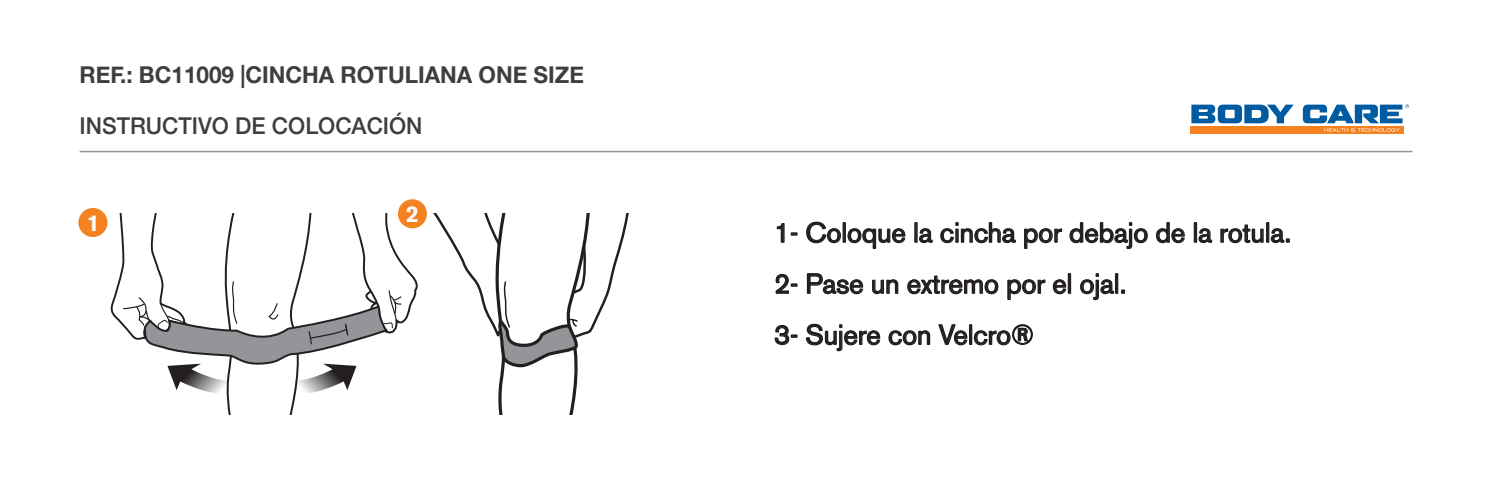
<style>
.page{position:relative;width:1489px;height:493px;background:#fff}
.page>*{position:absolute;margin:0;border:0;box-sizing:border-box;transform-origin:0 0}
.t1{font:27.5px/51px "Akzidenz Grotesk BQ";letter-spacing:-.005em;color:#231f20}
.t2{font:700 23.25px "Helvetica Neue";color:#3e3e3f}
.t3{font:500 23.25px "Helvetica Neue";color:#3e3e3f}
.t4{font:700 22.75px "Akzidenz Grotesk BQ";color:#fff}
</style>
<div class="page">
<hr style="left:80px;top:151px;width:1332px;height:1px;background:#939598">
<svg style="left:1191px;top:104px;width:103px;height:20px"></svg>
<div style="left:1189px;top:127px;width:214px;height:7px;background:#f58220"></div>
<svg style="left:1301px;top:104px;width:107px;height:28px"></svg>
<svg style="left:776px;top:223px;width:21px;height:20px"></svg>
<svg style="left:806px;top:221px;width:100px;height:28px"></svg>
<svg style="left:919px;top:228px;width:14px;height:16px"></svg>
<svg style="left:940px;top:222px;width:76px;height:22px"></svg>
<svg style="left:1024px;top:228px;width:38px;height:21px"></svg>
<svg style="left:1069px;top:222px;width:79px;height:28px"></svg>
<svg style="left:1156px;top:222px;width:29px;height:22px"></svg>
<div style="left:1193px;top:222px;width:3px;height:21px;border:1px solid #231f20"></div>
<svg style="left:1197px;top:227px;width:15px;height:17px"></svg>
<svg style="left:1220px;top:222px;width:69px;height:22px"></svg>
<svg style="left:775px;top:273px;width:22px;height:21px"></svg>
<svg style="left:806px;top:273px;width:57px;height:22px"></svg>
<svg style="left:872px;top:279px;width:26px;height:16px"></svg>
<svg style="left:907px;top:275px;width:92px;height:20px"></svg>
<svg style="left:1007px;top:279px;width:39px;height:21px"></svg>
<svg style="left:1052px;top:279px;width:14px;height:16px"></svg>
<div style="left:1067px;top:273px;width:4px;height:21px;border:1px solid #231f20"></div>
<svg style="left:1080px;top:273px;width:34px;height:28px"></svg>
<div style="left:1114px;top:273px;width:4px;height:21px;border:1px solid #231f20"></div>
<svg style="left:1121px;top:289px;width:3px;height:5px"></svg>
<svg style="left:774px;top:325px;width:23px;height:21px"></svg>
<svg style="left:805px;top:323px;width:76px;height:29px"></svg>
<svg style="left:888px;top:330px;width:42px;height:16px"></svg>
<svg style="left:938px;top:324px;width:95px;height:22px"></svg>
<div style="left:78px;top:208px;width:29px;height:29px;background:#f58220;border-radius:50%"></div>
<div style="left:398px;top:199px;width:29px;height:29px;background:#f58220;border-radius:50%"></div>
<svg style="left:110px;top:214px;width:519px;height:200px"></svg>
<p class="t2" style="left:79px;top:56px;width:506px">REF.: BC11009 |CINCHA ROTULIANA ONE SIZE</p>
<p class="t3" style="left:80px;top:107px;width:344px">INSTRUCTIVO DE COLOCACIÓN</p>
<p class="t4" style="left:87px;top:210px;width:14px">1</p>
<p class="t4" style="left:406px;top:201px;width:14px">2</p>
<p class="t1" style="left:774px;top:207px;width:518px">1- Coloque la cincha por debajo de la rotula.<br>2- Pase un extremo por el ojal.<br>3- Sujere con Velcro®</p>
</div>
